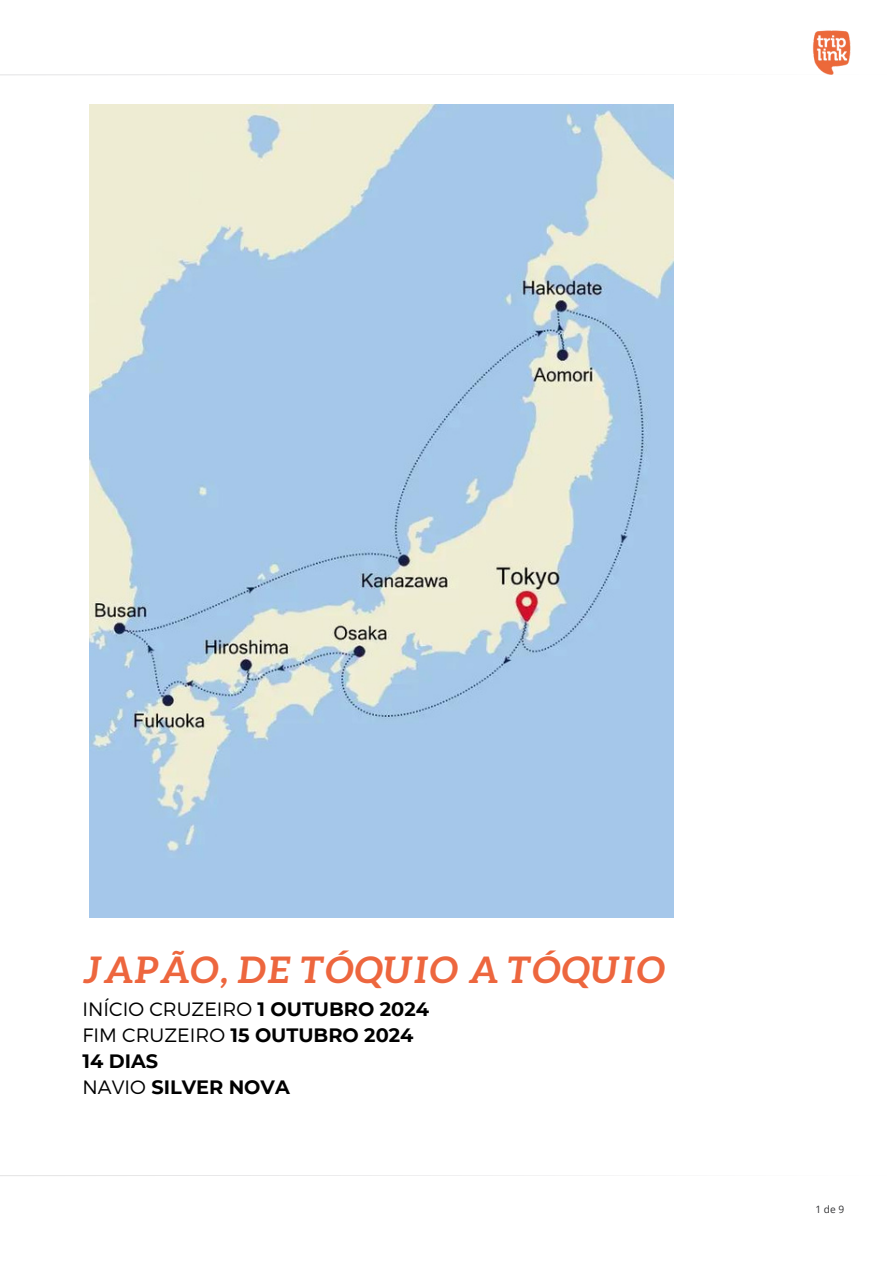
<style>
.page{position:relative;width:894px;height:1264px;background:#fff}
.page>*{position:absolute;margin:0;border:0;box-sizing:border-box;transform-origin:0 0}
.t1{font:italic 700 36.75px "Aleo";letter-spacing:.015em;color:#ed663e}
.t2{font:700 19.35px/25.8px "Montserrat";color:#000}
.t3{font:10.2px "Open Sans";color:#323234}
.s1{font-weight:300}
</style>
<div class="page">
<svg style="left:0;top:74px;width:583px;height:1px"></svg>
<svg style="left:0;top:1175px;width:583px;height:1px"></svg>
<img style="left:812px;top:30px;width:39px;height:45px">
<img style="left:89px;top:105px;width:584px;height:812px">
<h2 class="t1" style="left:83px;top:948px;width:584px">JAPÃO, DE TÓQUIO A TÓQUIO</h2>
<p class="t2" style="left:83px;top:996px;width:348px"><span class="s1">INÍCIO CRUZEIRO</span> 1 OUTUBRO 2024<br><span class="s1">FIM CRUZEIRO</span> 15 OUTUBRO 2024<br>14 DIAS<br><span class="s1">NAVIO</span> SILVER NOVA</p>
<h1 class="t3" style="left:815px;top:1202px;width:30px">1 de 9</h1>
</div>
